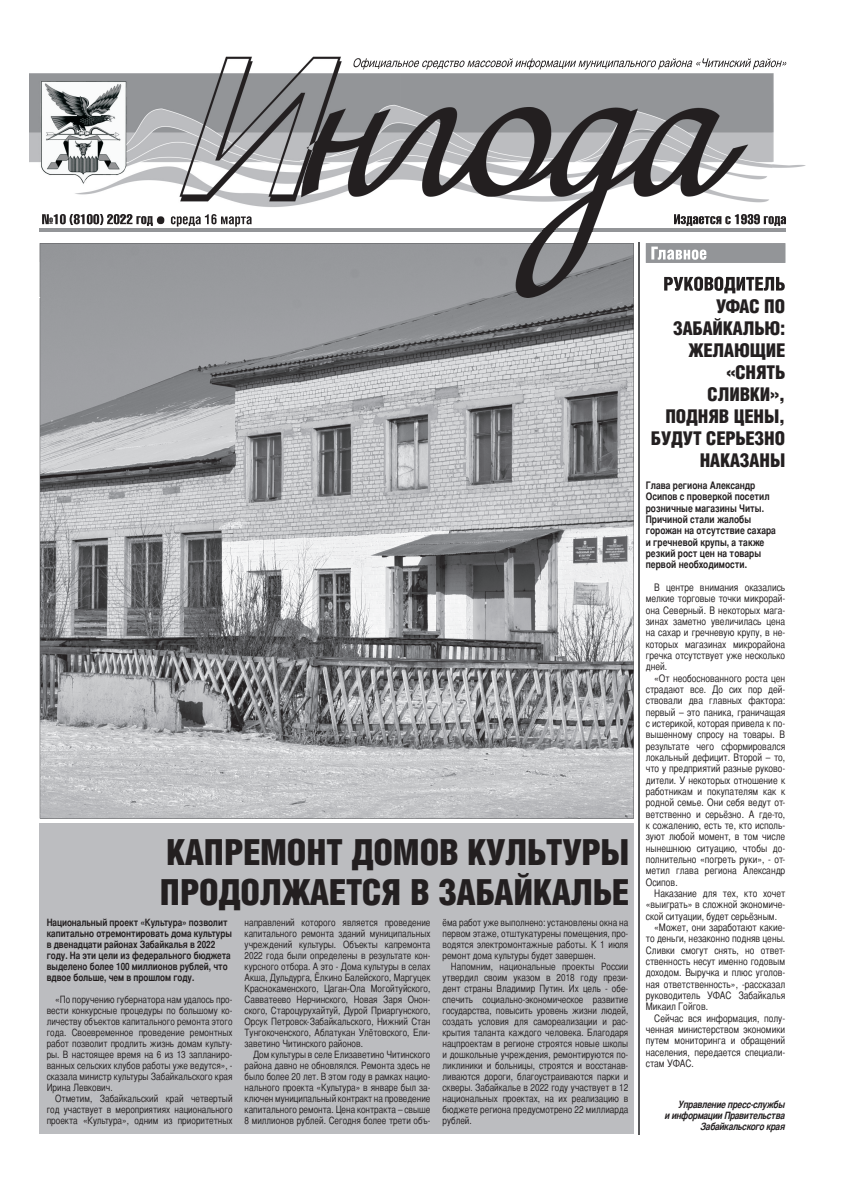
<style>
.page{position:relative;width:842px;height:1191px;background:#fff}
.page>*{position:absolute;margin:0;border:0;box-sizing:border-box;transform-origin:0 0}
.t1{font:900 36px/39.6px "Helios Cond";letter-spacing:-.01em;color:#231f20}
.t2{font:900 19px/22px "Helios Cond";letter-spacing:-.01em;color:#231f20;text-align:right}
.t3{font:10.3px/11.3px "Bastion C";color:#231f20;text-align:justify}
.t4{font:700 10.3px/11.3px "Bastion C";color:#231f20}
.t5{font:10px/11px "Bastion C";color:#231f20;text-align:justify}
.t6{font:700 10px/11px "Bastion C";letter-spacing:-.005em;color:#231f20}
.t7{font:italic 700 10px/11px "Bastion C";letter-spacing:-.02em;color:#231f20;text-align:right}
</style>
<div class="page">
<div style="left:40px;top:823px;width:594px;height:310px;background:#bcbdc0"></div>
<hr style="left:638px;top:243px;width:1px;height:891px;background:#57585a">
<svg style="left:40px;top:297px;width:594px;height:521px;background:#a2a3a6"></svg>
<img style="left:29px;top:57px;width:743px;height:206px">
<img style="left:772px;top:73px;width:34px;height:204px">
<img style="left:39px;top:263px;width:1px;height:34px">
<img style="left:639px;top:263px;width:134px;height:34px">
<img style="left:42px;top:214px;width:111px;height:12px">
<img style="left:171px;top:214px;width:81px;height:12px">
<hr style="left:40px;top:228px;width:745px;height:3px;background:#939598">
<img style="left:352px;top:58px;width:435px;height:12px">
<img style="left:674px;top:214px;width:112px;height:12px">
<div style="left:646px;top:243px;width:139px;height:20px;background:#939598"></div>
<img style="left:651px;top:246px;width:55px;height:14px">
<svg style="left:153px;top:216px;width:14px;height:9px"></svg>
<img style="left:638px;top:243px;width:1px;height:20px">
<img style="left:40px;top:243px;width:594px;height:54px">
<img style="left:664px;top:277px;width:121px;height:16px">
<h1 class="t1" style="left:160px;top:833px;width:471px">КАПРЕМОНТ ДОМОВ КУЛЬТУРЫ<br>ПРОДОЛЖАЕТСЯ В ЗАБАЙКАЛЬЕ</h1>
<p class="t6" style="left:47px;top:916px;width:187px">Национальный проект «Культура» позволит капитально отремонтировать дома культуры в двенадцати районах Забайкалья в 2022 году. На эти цели из федерального бюджета выделено более 100 миллионов рублей, что вдвое больше, чем в прошлом году.</p>
<p class="t5" style="left:47px;top:994px;width:187px;text-indent:8px">«По поручению губернатора нам удалось про&shy;вести конкурсные процедуры по большому ко&shy;личеству объектов капитального ремонта этого года. Своевременное проведение ремонтных работ позволит продлить жизнь домам культу&shy;ры. В настоящее время на 6 из 13 запланиро&shy;ванных сельских клубов работы уже ведутся», - сказала министр культуры Забайкальского края Ирина Левкович.</p>
<p class="t5" style="left:47px;top:1093px;width:187px;text-indent:8px">Отметим, Забайкальский край четвертый год участвует в мероприятиях национального проекта «Культура», одним из приоритетных</p>
<p class="t5" style="left:245px;top:917px;width:187px">направлений которого является проведение капитального ремонта зданий муниципальных учреждений культуры. Объекты капремонта 2022 года были определены в результате кон&shy;курсного отбора. А это - Дома культуры в селах Акша, Дульдурга, Ёлкино Балейского, Маргуцек Краснокаменского, Цаган-Ола Могойтуйского, Савватеево Нерчинского, Новая Заря Онон&shy;ского, Староцурухайтуй, Дурой Приаргунского, Орсук Петровск-Забайкальского, Нижний Стан Тунгокоченского, Аблатукан Улётовского, Ели&shy;заветино Читинского районов.</p>
<p class="t5" style="left:245px;top:1049px;width:187px;text-indent:8px">Дом культуры в селе Елизаветино Читинского района давно не обновлялся. Ремонта здесь не было более 20 лет. В этом году в рамках нацио&shy;нального проекта «Культура» в январе был за&shy;ключен муниципальный контракт на проведение капитального ремонта. Цена контракта – свыше 8 миллионов рублей. Сегодня более трети объ-</p>
<p class="t5" style="left:442px;top:917px;width:187px">ёма работ уже выполнено: установлены окна на первом этаже, отштукатурены помещения, про&shy;водятся электромонтажные работы. К 1 июля ремонт дома культуры будет завершен.</p>
<p class="t5" style="left:442px;top:961px;width:187px;text-indent:8px">Напомним, национальные проекты России утвердил своим указом в 2018 году прези&shy;дент страны Владимир Путин. Их цель - обе&shy;спечить социально-экономическое развитие государства, повысить уровень жизни людей, создать условия для самореализации и рас&shy;крытия таланта каждого человека. Благодаря нацпроектам в регионе строятся новые школы и дошкольные учреждения, ремонтируются по&shy;ликлиники и больницы, строятся и восстанав&shy;ливаются дороги, благоустраиваются парки и скверы. Забайкалье в 2022 году участвует в 12 национальных проектах, на их реализацию в бюджете региона предусмотрено 22 миллиарда рублей.</p>
<h2 class="t2" style="left:651px;top:295px;width:136px">УФАС ПО<br>ЗАБАЙКАЛЬЮ:<br>ЖЕЛАЮЩИЕ «СНЯТЬ<br>СЛИВКИ»,<br>ПОДНЯВ ЦЕНЫ,<br>БУДУТ СЕРЬЕЗНО<br>НАКАЗАНЫ</h2>
<p class="t4" style="left:646px;top:479px;width:132px">Глава региона Александр<br>Осипов с проверкой посетил розничные магазины Читы.<br>Причиной стали жалобы горожан на отсутствие сахара и гречневой крупы, а также резкий рост цен на товары первой необходимости.</p>
<p class="t3" style="left:646px;top:582px;width:141px;text-indent:9px">В центре внимания оказались мелкие торговые точки микрорай&shy;она Северный. В некоторых мага&shy;зинах заметно увеличилась цена на сахар и гречневую крупу, в не&shy;которых магазинах микрорайона гречка отсутствует уже несколько дней.</p>
<p class="t3" style="left:646px;top:672px;width:141px;text-indent:9px">«От необоснованного роста цен страдают все. До сих пор дей&shy;ствовали два главных фактора: первый – это паника, граничащая с истерикой, которая привела к по&shy;вышенному спросу на товары. В результате чего сформировался локальный дефицит. Второй – то, что у предприятий разные руково&shy;дители. У некоторых отношение к работникам и покупателям как к родной семье. Они себя ведут от&shy;ветственно и серьёзно. А где-то, к сожалению, есть те, кто исполь&shy;зуют любой момент, в том числе нынешнюю ситуацию, чтобы до&shy;полнительно «погреть руки», - от&shy;метил глава региона Александр Осипов.</p>
<p class="t3" style="left:654px;top:887px;width:132px">Наказание для тех, кто хочет</p>
<p class="t3" style="left:646px;top:899px;width:141px">«выиграть» в сложной экономиче-</p>
<p class="t3" style="left:646px;top:910px;width:133px">ской ситуации, будет серьёзным.</p>
<p class="t3" style="left:654px;top:921px;width:133px">«Может, они заработают какие-</p>
<p class="t3" style="left:646px;top:933px;width:141px">то деньги, незаконно подняв цены.</p>
<p class="t3" style="left:646px;top:944px;width:141px">Сливки смогут снять, но ответ-</p>
<p class="t3" style="left:646px;top:955px;width:141px">ственность несут именно годовым</p>
<p class="t3" style="left:646px;top:967px;width:141px">доходом. Выручка и плюс уголов-</p>
<p class="t3" style="left:646px;top:978px;width:141px">ная ответственность», -рассказал</p>
<p class="t3" style="left:646px;top:989px;width:141px">руководитель УФАС Забайкалья</p>
<p class="t3" style="left:646px;top:1001px;width:64px">Микаил Гойгов.</p>
<p class="t3" style="left:654px;top:1012px;width:132px">Сейчас вся информация, полу-</p>
<p class="t3" style="left:646px;top:1023px;width:141px">ченная министерством экономики</p>
<p class="t3" style="left:646px;top:1035px;width:141px">путем мониторинга и обращений</p>
<p class="t3" style="left:646px;top:1046px;width:141px">населения, передается специали-</p>
<p class="t3" style="left:646px;top:1057px;width:50px">стам УФАС.</p>
<p class="t7" style="left:665px;top:1098px;width:122px">Управление пресс-службы<br>и информации Правительства<br>Забайкальского края</p>
</div>
